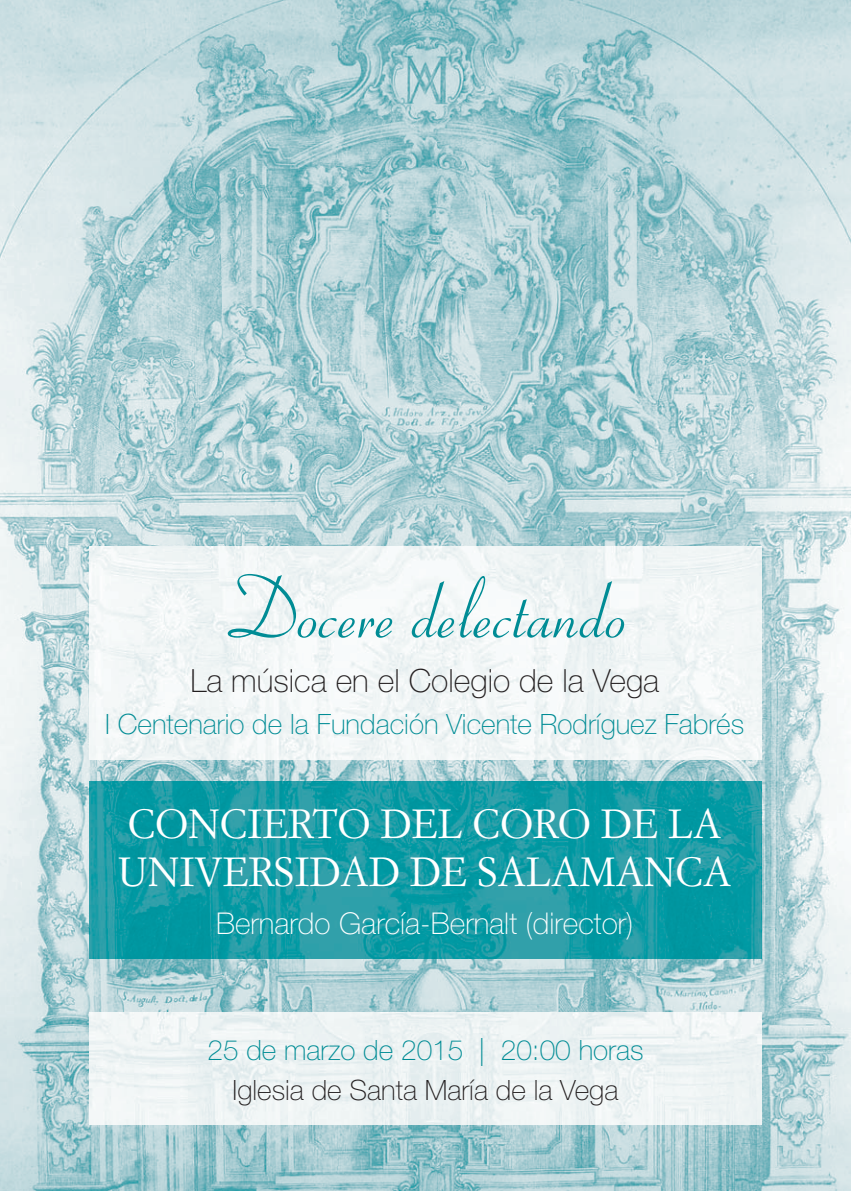
<style>
.page{position:relative;width:851px;height:1191px;background:#fff}
.page>*{position:absolute;margin:0;border:0;box-sizing:border-box;transform-origin:0 0}
.t1{font:88px "Coronet";color:#008c95}
.t2{font:40px/48px "Simoncini Garamond";color:#fff}
.t3{font:100 32px "Helvetica Neue";color:#231f20}
.t4{font:100 30px "Helvetica Neue";color:#fff}
.t5{font:100 28px "Helvetica Neue";color:#008c95}
.t6{font:100 28px "Helvetica Neue";color:#231f20}
</style>
<div class="page">
<img style="left:0;top:0;width:850px;height:1191px">
<img style="left:89px;top:781px;width:672px;height:177px">
<img style="left:89px;top:546px;width:672px;height:214px">
<img style="left:89px;top:1012px;width:672px;height:112px">
<h1 class="t1" style="left:223px;top:575px;width:404px">Docere delectando</h1>
<p class="t3" style="left:190px;top:669px;width:470px">La música en el Colegio de la Vega</p>
<p class="t5" style="left:105px;top:713px;width:640px">I Centenario de la Fundación Vicente Rodríguez Fabrés</p>
<h2 class="t2" style="left:118px;top:803px;width:614px">CONCIERTO DEL CORO DE LA<br>UNIVERSIDAD DE SALAMANCA</h2>
<p class="t4" style="left:216px;top:912px;width:419px">Bernardo García-Bernalt (director)</p>
<p class="t5" style="left:207px;top:1039px;width:437px">25 de marzo de 2015 | 20:00 horas</p>
<p class="t6" style="left:232px;top:1079px;width:387px">Iglesia de Santa María de la Vega</p>
</div>
